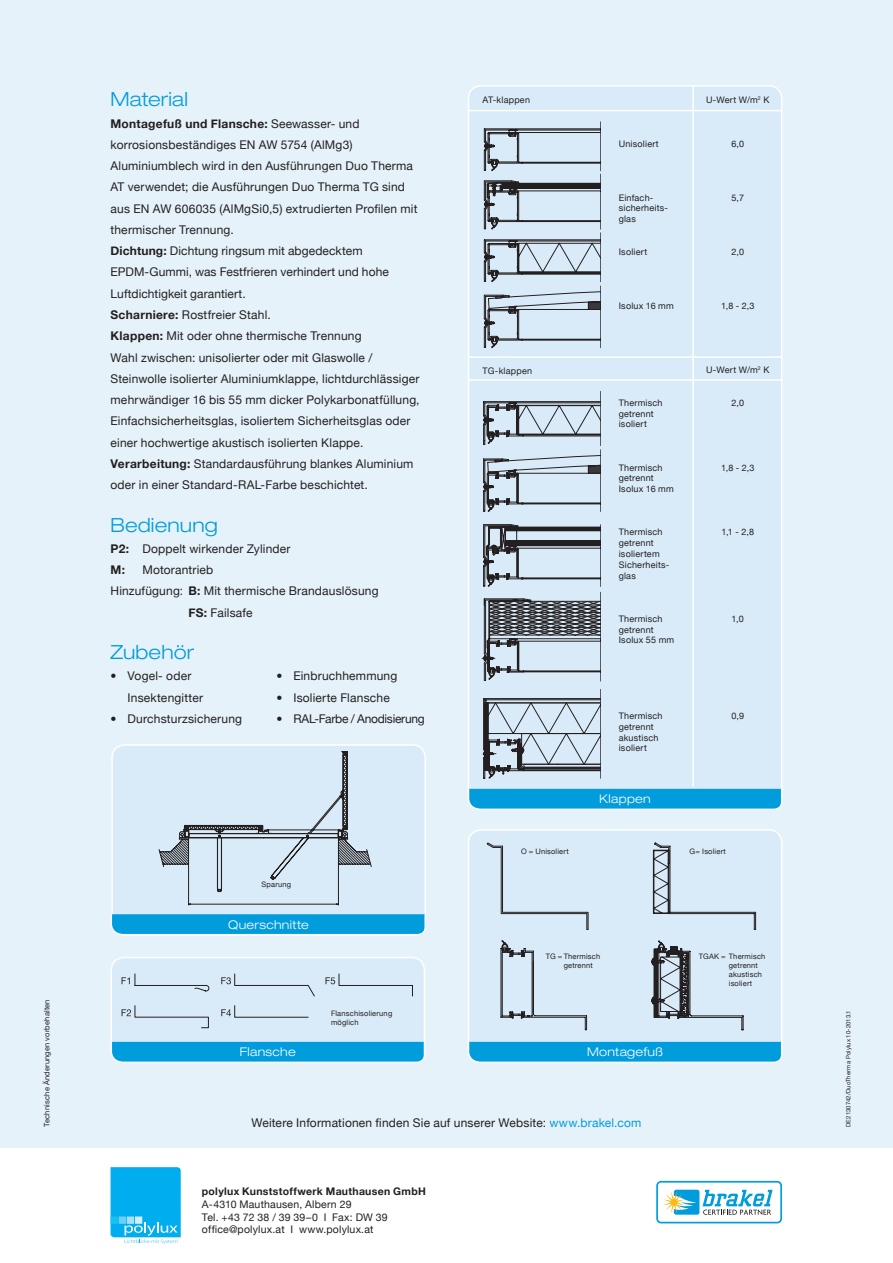
<style>
.page{position:relative;width:893px;height:1263px;background:#fff}
.page>*{position:absolute;margin:0;border:0;box-sizing:border-box;transform-origin:0 0}
.t1{font:300 expanded 19.5px "Helvetica Neue";letter-spacing:.005em;color:#019cdc}
.t2{font:12px/21.3px "Helvetica Neue";letter-spacing:.015em;color:#231f20}
.t3{font:300 expanded 12px "Helvetica Neue";letter-spacing:.025em;color:#fff}
.t4{font:12px "Helvetica Neue";letter-spacing:-.025em;color:#231f20}
.t5{font:10.5px/12.6px "Helvetica Neue";letter-spacing:.02em;color:#231f20}
.t6{font:700 10.5px "Helvetica Neue";letter-spacing:.03em;color:#231f20}
.t7{font:9px/10.8px "Helvetica Neue";letter-spacing:.025em;color:#231f20}
.t8{font:7.5px/9px "Helvetica Neue";letter-spacing:.025em;color:#231f20}
.t9{font:6px "Helvetica Neue";letter-spacing:.02em;color:#231f20}
.s1{font-weight:700}
.s2{color:#019cdc}
</style>
<div class="page">
<div style="left:0;top:0;width:893px;height:1148px;background:#e6f2fa"></div>
<svg style="left:656px;top:1181px;width:126px;height:42px"></svg>
<svg style="left:111px;top:1167px;width:70px;height:77px;background:#23b9f1"></svg>
<div style="left:468px;top:86px;width:314px;height:723px;background:#d9ebf8;border-radius:13px"></div>
<div style="left:468px;top:85px;width:314px;height:725px;border:2px solid #fff;border-radius:13px"></div>
<svg style="left:468px;top:787px;width:315px;height:23px;background:#24a9e0"></svg>
<div style="left:112px;top:745px;width:313px;height:190px;background:#d9ebf8;border-radius:13px"></div>
<svg style="left:159px;top:751px;width:212px;height:154px"></svg>
<div style="left:111px;top:744px;width:315px;height:191px;border:2px solid #fff;border-radius:13px"></div>
<svg style="left:110px;top:913px;width:316px;height:23px;background:#26aae1"></svg>
<div style="left:468px;top:830px;width:314px;height:232px;background:#d9ebf8;border-radius:13px"></div>
<div style="left:468px;top:829px;width:314px;height:234px;border:2px solid #fff;border-radius:13px"></div>
<svg style="left:468px;top:1040px;width:315px;height:23px;background:#24a9e0"></svg>
<div style="left:111px;top:957px;width:313px;height:105px;background:#d9ebf8;border-radius:13px"></div>
<svg style="left:122px;top:973px;width:291px;height:55px"></svg>
<div style="left:111px;top:957px;width:314px;height:106px;border:2px solid #fff;border-radius:13px"></div>
<svg style="left:110px;top:1040px;width:315px;height:23px;background:#24a9e0"></svg>
<svg style="left:486px;top:843px;width:102px;height:87px"></svg>
<svg style="left:500px;top:940px;width:88px;height:91px"></svg>
<svg style="left:652px;top:843px;width:105px;height:87px"></svg>
<svg style="left:652px;top:940px;width:92px;height:90px"></svg>
<svg style="left:483px;top:122px;width:118px;height:227px"></svg>
<svg style="left:483px;top:689px;width:118px;height:89px"></svg>
<svg style="left:482px;top:391px;width:119px;height:290px"></svg>
<hr style="left:692px;top:85px;width:2px;height:702px;background:#fff">
<hr style="left:468px;top:110px;width:314px;height:1px;background:#fff">
<hr style="left:468px;top:379px;width:314px;height:2px;background:#fff">
<hr style="left:468px;top:356px;width:314px;height:2px;background:#fff">
<p class="t8" style="left:42px;top:1127px;width:129px;rotate:-90deg">Technische Änderungen vorbehalten</p>
<h1 class="t1" style="left:111px;top:88px;width:79px">Material</h1>
<p class="t2" style="left:111px;top:112px;width:311px"><span class="s1">Montagefuß und Flansche:</span> Seewasser- und korrosionsbeständiges EN AW 5754 (AlMg3)<br>Aluminiumblech wird in den Ausführungen Duo Therma AT verwendet; die Ausführungen Duo Therma TG sind aus EN AW 606035 (AlMgSi0,5) extrudierten Profilen mit thermischer Trennung.<br><span class="s1">Dichtung:</span> Dichtung ringsum mit abgedecktem EPDM-Gummi, was Festfrieren verhindert und hohe Luftdichtigkeit garantiert.<br><span class="s1">Scharniere:</span> Rostfreier Stahl.<br><span class="s1">Klappen:</span> Mit oder ohne thermische Trennung<br>Wahl zwischen: unisolierter oder mit Glaswolle / Steinwolle isolierter Aluminiumklappe, lichtdurchlässiger mehrwändiger 16 bis 55 mm dicker Polykarbonatfüllung, Einfachsicherheitsglas, isoliertem Sicherheitsglas oder einer hochwertige akustisch isolierten Klappe.<br><span class="s1">Verarbeitung:</span> Standardausführung blankes Aluminium oder in einer Standard-RAL-Farbe beschichtet.</p>
<h1 class="t1" style="left:111px;top:513px;width:109px">Bedienung</h1>
<p class="t2" style="left:111px;top:538px;width:181px"><span class="s1">P2:</span> Doppelt wirkender Zylinder<br><span class="s1">M:</span></p>
<p class="t2" style="left:142px;top:559px;width:72px">Motorantrieb</p>
<p class="t2" style="left:111px;top:580px;width:270px">Hinzufügung: <span class="s1">B:</span> Mit thermische Brandauslösung</p>
<p class="t2" style="left:189px;top:601px;width:65px"><span class="s1">FS:</span> Failsafe</p>
<h1 class="t1" style="left:111px;top:640px;width:85px">Zubehör</h1>
<p class="t2" style="left:128px;top:665px;width:77px;text-indent:-17px">• Vogel- oder<br>Insektengitter</p>
<p class="t2" style="left:111px;top:708px;width:133px">• Durchsturzsicherung</p>
<p class="t2" style="left:276px;top:665px;width:122px">• Einbruchhemmung</p>
<p class="t2" style="left:276px;top:687px;width:115px">• Isolierte Flansche</p>
<p class="t4" style="left:276px;top:711px;width:150px">• RAL-Farbe / Anodisierung</p>
<p class="t8" style="left:262px;top:880px;width:31px">Sparung</p>
<p class="t3" style="left:228px;top:917px;width:82px">Querschnitte</p>
<p class="t8" style="left:331px;top:1009px;width:63px">Flanschisolierung möglich</p>
<p class="t7" style="left:483px;top:95px;width:49px">AT-klappen</p>
<p class="t7" style="left:483px;top:365px;width:51px">TG-klappen</p>
<p class="t7" style="left:619px;top:138px;width:42px">Unisoliert</p>
<p class="t7" style="left:619px;top:192px;width:51px">Einfach&shy;sicherheits&shy;glas</p>
<p class="t7" style="left:619px;top:246px;width:30px">Isoliert</p>
<p class="t7" style="left:619px;top:300px;width:57px">Isolux 16 mm</p>
<p class="t7" style="left:619px;top:397px;width:45px">Thermisch getrennt isoliert</p>
<p class="t7" style="left:619px;top:462px;width:57px">Thermisch getrennt<br>Isolux 16 mm</p>
<p class="t7" style="left:619px;top:527px;width:52px">Thermisch getrennt isoliertem<br>Sicherheits&shy;glas</p>
<p class="t7" style="left:619px;top:613px;width:57px">Thermisch getrennt<br>Isolux 55 mm</p>
<p class="t7" style="left:619px;top:710px;width:45px">Thermisch getrennt akustisch isoliert</p>
<p class="t3" style="left:599px;top:792px;width:53px">Klappen</p>
<p class="t7" style="left:706px;top:95px;width:65px">U-Wert W/m<sup>2</sup> K</p>
<p class="t7" style="left:731px;top:138px;width:14px">6,0</p>
<p class="t7" style="left:731px;top:192px;width:14px">5,7</p>
<p class="t7" style="left:731px;top:246px;width:14px">2,0</p>
<p class="t7" style="left:721px;top:300px;width:35px">1,8 - 2,3</p>
<p class="t7" style="left:706px;top:365px;width:65px">U-Wert W/m<sup>2</sup> K</p>
<p class="t7" style="left:731px;top:397px;width:14px">2,0</p>
<p class="t7" style="left:721px;top:462px;width:35px">1,8 - 2,3</p>
<p class="t7" style="left:721px;top:527px;width:34px">1,1 - 2,8</p>
<p class="t7" style="left:732px;top:613px;width:14px">1,0</p>
<p class="t7" style="left:731px;top:710px;width:14px">0,9</p>
<p class="t8" style="left:521px;top:847px;width:49px">O = Unisoliert</p>
<p class="t8" style="left:690px;top:847px;width:38px">G= Isoliert</p>
<p class="t8" style="left:564px;top:951px;width:38px;text-indent:-18px">TG = Thermisch getrennt</p>
<p class="t8" style="left:729px;top:951px;width:38px;text-indent:-30px">TGAK = Thermisch getrennt akustisch isoliert</p>
<p class="t3" style="left:240px;top:1044px;width:57px">Flansche</p>
<p class="t3" style="left:587px;top:1045px;width:77px">Montagefuß</p>
<p class="t2" style="left:251px;top:1112px;width:392px">Weitere Informationen finden Sie auf unserer Website: <span class="s2">www.brakel.com</span></p>
<p class="t6" style="left:202px;top:1185px;width:225px">polylux Kunststoffwerk Mauthausen GmbH</p>
<p class="t5" style="left:202px;top:1198px;width:187px">A-4310 Mauthausen, Albern 29<br>Tel. +43 72 38 / 39 39–0 I Fax: DW 39 office@polylux.at I www.polylux.at</p>
<p class="t9" style="left:845px;top:1127px;width:118px;rotate:-90deg">DE2130742/DuoTherma Polylux 10-2013.1</p>
</div>
